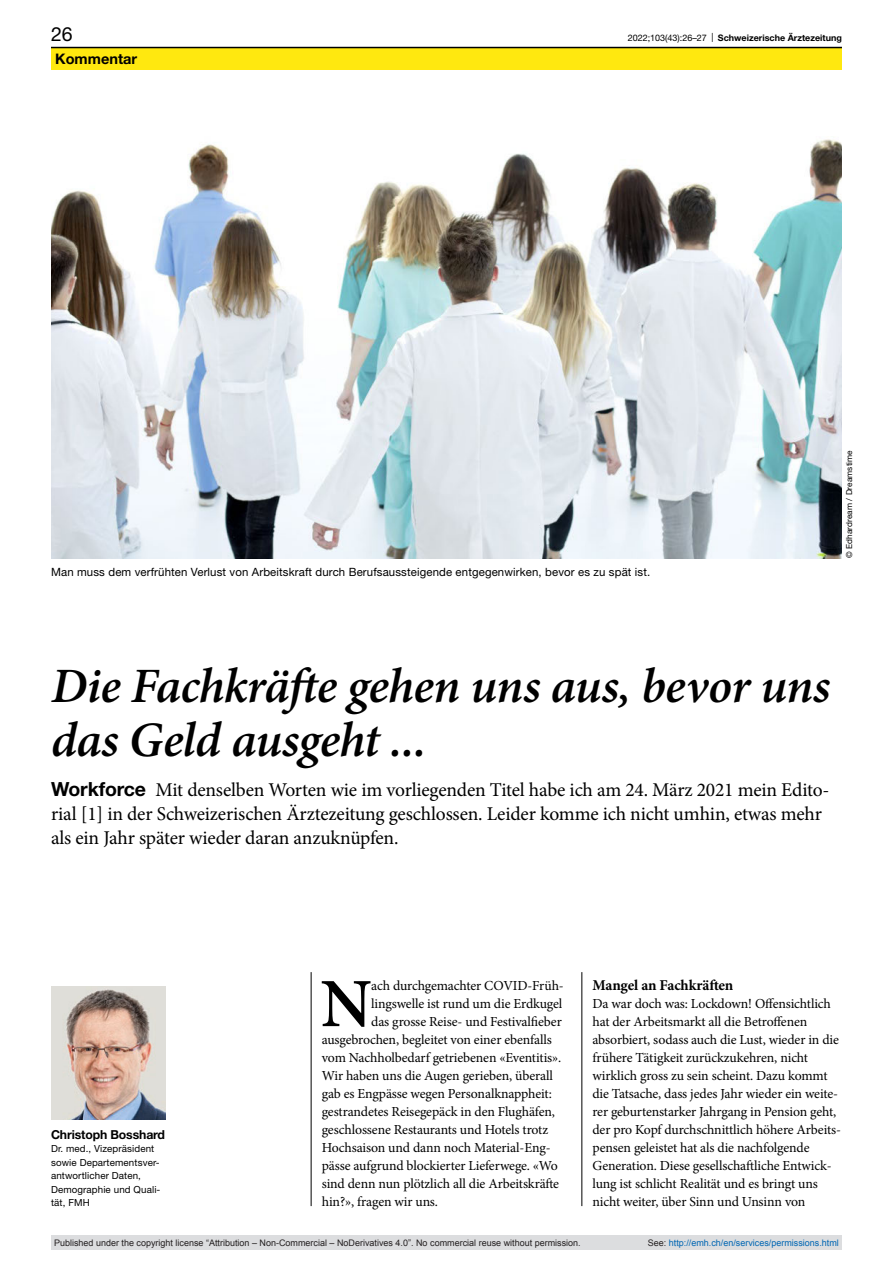
<style>
.page{position:relative;width:893px;height:1263px;background:#fff}
.page>*{position:absolute;margin:0;border:0;box-sizing:border-box;transform-origin:0 0}
.paragrapf-left-initi{font:600 69.15px "Minion Pro";color:#000}
.article-title-33-ser{font:italic 600 49.5px/54px "Minion Pro";letter-spacing:-.015em;color:#000}
.lead{font:19.5px/24px "Minion Pro";letter-spacing:-.01em;color:#000}
.t1{font:19.5px "Helvetica Neue LT Pro";color:#000}
.head2{font:700 15px "Minion Pro";letter-spacing:-.015em;color:#000}
.t2{font:700 14.55px "Helvetica Neue LT Pro";color:#000}
.paragraph-left{font:13.8px/18px "Minion Pro";letter-spacing:-.01em;color:#000}
.paragrapf-left-initi-2{font:13.8px "Minion Pro";letter-spacing:-.01em;color:#000}
.authors{font:700 12.3px "Helvetica Neue LT Pro";letter-spacing:-.01em;color:#000}
.figure-caption{font:11.4px "Helvetica Neue LT Pro";letter-spacing:.01em;color:#000}
.affiliations{font:9.75px/13.5px "Helvetica Neue LT Pro";letter-spacing:.01em;color:#000}
.t3{font:9px "Arial";color:#231f20}
.t4{font:9px "Arial";color:#0066b3}
.t5{font:700 9px "Helvetica Neue LT Pro";color:#000}
.credits{font:8.25px "Helvetica Neue LT Pro";letter-spacing:.01em;color:#000}
.s1{font-weight:400}
.s2{font-family:"Helvetica Neue LT Pro";font-weight:700}
.s3{color:#231f20}
</style>
<div class="page">
<img style="left:51px;top:139px;width:791px;height:419px">
<hr style="left:311px;top:972px;width:1px;height:234px;background:#000">
<hr style="left:582px;top:972px;width:1px;height:234px;background:#000">
<img style="left:51px;top:986px;width:114px;height:133px">
<div style="left:51px;top:47px;width:791px;height:23px;background:#ffe80f"></div>
<hr style="left:51px;top:47px;width:791px;height:1px;background:#000">
<div style="left:51px;top:1235px;width:791px;height:15px;background:#dcdddf"></div>
<h3 class="t1" style="left:51px;top:22px;width:23px">26</h3>
<p class="t5" style="left:628px;top:32px;width:216px"><span class="s1">2022;103(43):26–27 |</span> Schweizerische Ärztezeitung</p>
<p class="t2" style="left:55px;top:49px;width:83px">Kommentar</p>
<p class="figure-caption" style="left:51px;top:565px;width:601px">Man muss dem verfrühten Verlust von Arbeitskraft durch Berufsaussteigende entgegenwirken, bevor es zu spät ist.</p>
<p class="credits" style="left:844px;top:558px;width:109px;rotate:-90deg">© Edhardream / Dreamstime</p>
<p class="article-title-33-ser" style="left:51px;top:659px;width:781px">Die Fachkräfte gehen uns aus, bevor uns das Geld ausgeht ...</p>
<p class="lead" style="left:51px;top:778px;width:780px"><span class="s2">Workforce</span> Mit denselben Worten wie im vorliegenden Titel habe ich am 24. März 2021 mein Edito&shy;rial [1] in der Schweizerischen Ärztezeitung geschlossen. Leider komme ich nicht umhin, etwas mehr als ein Jahr später wieder daran anzuknüpfen.</p>
<p class="authors" style="left:51px;top:1126px;width:116px">Christoph Bosshard</p>
<p class="affiliations" style="left:51px;top:1142px;width:111px">Dr. med., Vizepräsident sowie Departementsver&shy;antwortlicher Daten,<br>Demographie und Quali&shy;tät, FMH</p>
<p class="paragrapf-left-initi" style="left:321px;top:956px;width:53px">N</p>
<p class="paragrapf-left-initi-2" style="left:371px;top:976px;width:194px">ach durchgemachter COVID-Früh-</p>
<p class="paragrapf-left-initi-2" style="left:371px;top:994px;width:193px">lingswelle ist rund um die Erdkugel</p>
<p class="paragrapf-left-initi-2" style="left:371px;top:1012px;width:192px">das grosse Reise- und Festivalfieber</p>
<p class="paragrapf-left-initi-2" style="left:322px;top:1030px;width:232px">ausgebrochen, begleitet von einer ebenfalls</p>
<p class="paragrapf-left-initi-2" style="left:322px;top:1048px;width:241px">vom Nachholbedarf getriebenen «Eventitis».</p>
<p class="paragrapf-left-initi-2" style="left:322px;top:1066px;width:233px">Wir haben uns die Augen gerieben, überall</p>
<p class="paragrapf-left-initi-2" style="left:322px;top:1084px;width:232px">gab es Engpässe wegen Personalknappheit:</p>
<p class="paragrapf-left-initi-2" style="left:322px;top:1102px;width:235px">gestrandetes Reisegepäck in den Flughäfen,</p>
<p class="paragrapf-left-initi-2" style="left:322px;top:1120px;width:228px">geschlossene Restaurants und Hotels trotz</p>
<p class="paragrapf-left-initi-2" style="left:322px;top:1138px;width:230px">Hochsaison und dann noch Material-Eng-</p>
<p class="paragrapf-left-initi-2" style="left:322px;top:1156px;width:238px">pässe aufgrund blockierter Lieferwege. «Wo</p>
<p class="paragrapf-left-initi-2" style="left:322px;top:1174px;width:239px">sind denn nun plötzlich all die Arbeitskräfte</p>
<p class="paragrapf-left-initi-2" style="left:322px;top:1192px;width:118px">hin?», fragen wir uns.</p>
<p class="head2" style="left:592px;top:975px;width:142px">Mangel an Fachkräften</p>
<p class="paragraph-left" style="left:592px;top:995px;width:250px">Da war doch was: Lockdown! Offensichtlich hat der Arbeitsmarkt all die Betroffenen absorbiert, sodass auch die Lust, wieder in die frühere Tätigkeit zurückzukehren, nicht wirklich gross zu sein scheint. Dazu kommt die Tatsache, dass jedes Jahr wieder ein weite&shy;rer geburtenstarker Jahrgang in Pension geht, der pro Kopf durchschnittlich höhere Arbeits&shy;pensen geleistet hat als die nachfolgende Generation. Diese gesellschaftliche Entwick&shy;lung ist schlicht Realität und es bringt uns nicht weiter, über Sinn und Unsinn von</p>
<p class="t3" style="left:54px;top:1237px;width:528px">Published under the copyright license “Attribution – Non-Commercial – NoDerivatives 4.0”. No commercial reuse without permission.</p>
<p class="t4" style="left:648px;top:1237px;width:193px"><span class="s3">See:</span> http://emh.ch/en/services/permissions.html</p>
</div>
